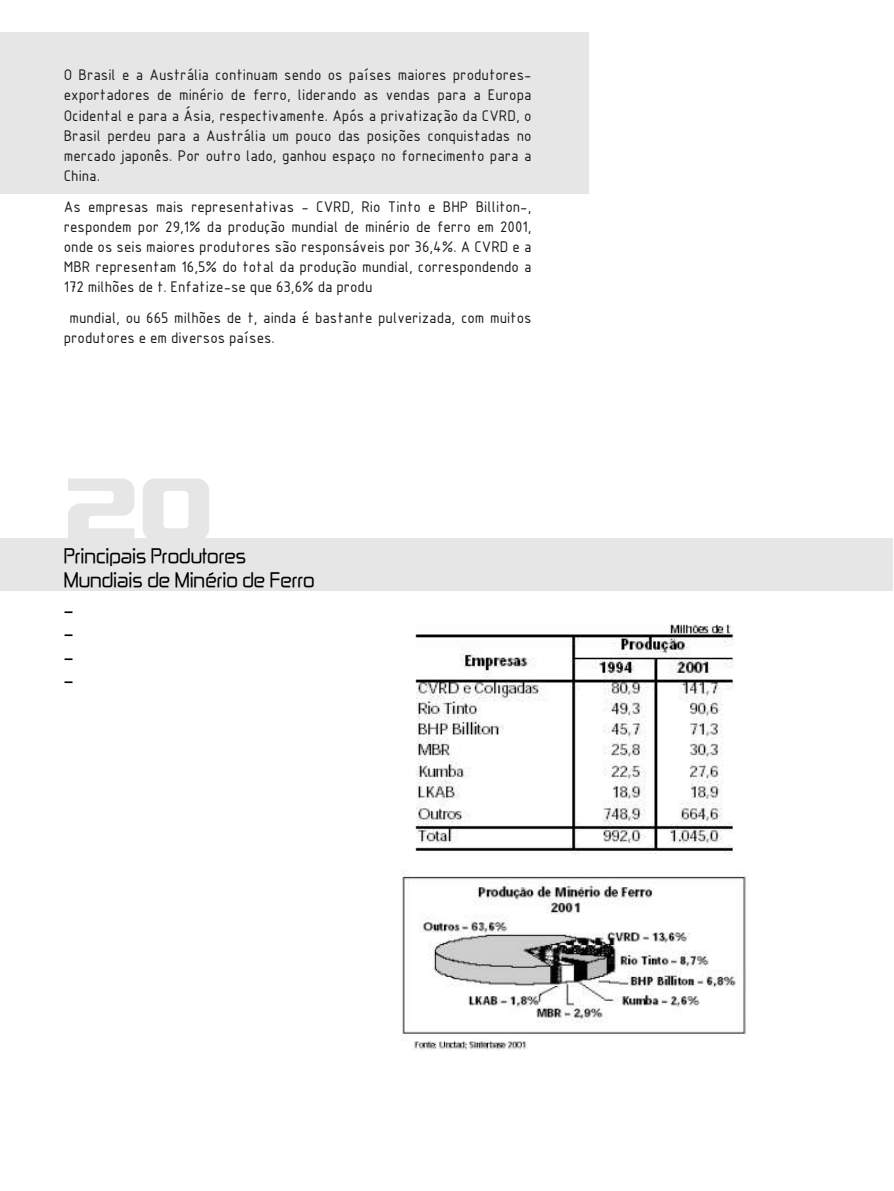
<style>
.page{position:relative;width:894px;height:1191px;background:#fff}
.page>*{position:absolute;margin:0;border:0;box-sizing:border-box;transform-origin:0 0}
.t1{font:108px "Blaster";color:#e6e6e6}
.t2{font:18px/23.4px "Zekton";color:#000}
.t3{font:16.5px/20.2px "ISOCPEUR";color:#1a1a1a;text-align:justify}
</style>
<div class="page">
<div style="left:0;top:538px;width:893px;height:52px;background:#e6e6e6"></div>
<div style="left:0;top:32px;width:588px;height:162px;background:#e6e6e6"></div>
<img style="left:415px;top:624px;width:319px;height:231px">
<img style="left:402px;top:876px;width:345px;height:175px">
<p class="t3" style="left:64px;top:66px;width:469px">O Brasil e a Austrália continuam sendo os países maiores produtores&shy;exportadores de minério de ferro, liderando as vendas para a Europa Ocidental e para a Ásia, respectivamente. Após a privatização da CVRD, o Brasil perdeu para a Austrália um pouco das posições conquistadas no mercado japonês. Por outro lado, ganhou espaço no fornecimento para a China.</p>
<p class="t3" style="left:64px;top:198px;width:469px">As empresas mais representativas - CVRD, Rio Tinto e BHP Billiton-, respondem por 29,1% da produção mundial de minério de ferro em 2001, onde os seis maiores produtores são responsáveis por 36,4%. A CVRD e a MBR representam 16,5% do total da produção mundial, correspondendo a 172 milhões de t. Enfatize-se que 63,6% da produ</p>
<p class="t3" style="left:64px;top:309px;width:469px;text-indent:6px">mundial, ou 665 milhões de t, ainda é bastante pulverizada, com muitos produtores e em diversos países.</p>
<h1 class="t1" style="left:64px;top:449px;width:151px">20</h1>
<p class="t2" style="left:64px;top:546px;width:252px">Principais Produtores<br>Mundiais de Minério de Ferro _<br>_<br>_<br>_</p>
</div>
